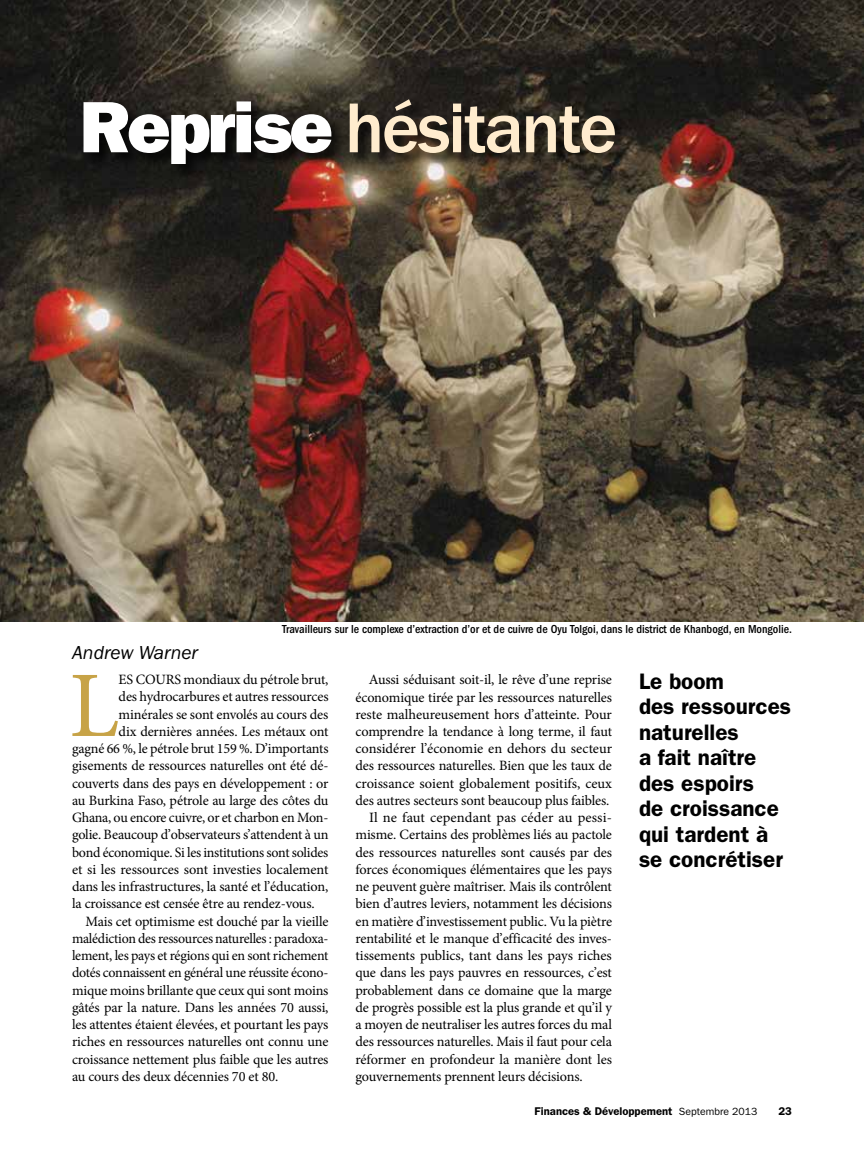
<style>
.page{position:relative;width:864px;height:1161px;background:#fff}
.page>*{position:absolute;margin:0;border:0;box-sizing:border-box;transform-origin:0 0}
.t1{font:93.9px "Minion Pro";color:#c7a347}
.t2{font:500 73.05px "ITC Franklin Gothic Std";letter-spacing:-.035em;color:#ffecce}
.t3{font:600 22.5px/25.5px "ITC Franklin Gothic Std";color:#000}
.t4{font:italic 19.5px "ITC Franklin Gothic Std";color:#000}
.t5{font:14.25px "Minion Pro";letter-spacing:-.01em;color:#000}
.t6{font:500 condensed 12px "ITC Franklin Gothic Std";color:#000}
.t7{font:600 11.25px "ITC Franklin Gothic Std";color:#000}
.s1{font-family:"ITC Franklin Gothic Std Hvy";font-weight:400;color:#fff}
.s2{font-weight:400;font-size:10.5px}
</style>
<div class="page">
<img style="left:0;top:0;width:864px;height:622px">
<div style="left:83px;top:100px;width:547px;height:80px;background:#000;opacity:.75"></div>
<h2 class="t2" style="left:80px;top:87px;width:539px"><span class="s1">Reprise</span> hésitante</h2>
<p class="t6" style="left:282px;top:622px;width:511px">Travailleurs sur le complexe d’extraction d’or et de cuivre de Oyu Tolgoi, dans le district de Khanbogd, en Mongolie.</p>
<h3 class="t3" style="left:639px;top:668px;width:154px">Le boom<br>des ressources naturelles<br>a fait naître des espoirs<br>de croissance qui tardent à se concrétiser</h3>
<h3 class="t4" style="left:72px;top:642px;width:128px">Andrew Warner</h3>
<h1 class="t1" style="left:69px;top:643px;width:52px">L</h1>
<p class="t5" style="left:119px;top:670px;width:211px">ES COURS mondiaux du pétrole brut,</p>
<p class="t5" style="left:369px;top:670px;width:245px">Aussi séduisant soit-il, le rêve d’une reprise</p>
<p class="t5" style="left:356px;top:687px;width:258px">économique tirée par les ressources naturelles</p>
<p class="t5" style="left:356px;top:705px;width:258px">reste malheureusement hors d’atteinte. Pour</p>
<p class="t5" style="left:356px;top:722px;width:258px">comprendre la tendance à long terme, il faut</p>
<p class="t5" style="left:356px;top:739px;width:258px">considérer l’économie en dehors du secteur</p>
<p class="t5" style="left:356px;top:756px;width:258px">des ressources naturelles. Bien que les taux de</p>
<p class="t5" style="left:356px;top:774px;width:258px">croissance soient globalement positifs, ceux</p>
<p class="t5" style="left:356px;top:791px;width:256px">des autres secteurs sont beaucoup plus faibles.</p>
<p class="t5" style="left:369px;top:808px;width:245px">Il ne faut cependant pas céder au pessi-</p>
<p class="t5" style="left:356px;top:825px;width:258px">misme. Certains des problèmes liés au pactole</p>
<p class="t5" style="left:356px;top:843px;width:258px">des ressources naturelles sont causés par des</p>
<p class="t5" style="left:356px;top:860px;width:258px">forces économiques élémentaires que les pays</p>
<p class="t5" style="left:356px;top:877px;width:258px">ne peuvent guère maîtriser. Mais ils contrôlent</p>
<p class="t5" style="left:356px;top:894px;width:258px">bien d’autres leviers, notamment les décisions</p>
<p class="t5" style="left:356px;top:912px;width:258px">en matière d’investissement public. Vu la piètre</p>
<p class="t5" style="left:356px;top:929px;width:258px">rentabilité et le manque d’efficacité des inves-</p>
<p class="t5" style="left:356px;top:946px;width:258px">tissements publics, tant dans les pays riches</p>
<p class="t5" style="left:356px;top:963px;width:258px">que dans les pays pauvres en ressources, c’est</p>
<p class="t5" style="left:356px;top:981px;width:258px">probablement dans ce domaine que la marge</p>
<p class="t5" style="left:356px;top:998px;width:258px">de progrès possible est la plus grande et qu’il y</p>
<p class="t5" style="left:356px;top:1015px;width:258px">a moyen de neutraliser les autres forces du mal</p>
<p class="t5" style="left:356px;top:1032px;width:258px">des ressources naturelles. Mais il faut pour cela</p>
<p class="t5" style="left:356px;top:1050px;width:258px">réformer en profondeur la manière dont les</p>
<p class="t5" style="left:356px;top:1067px;width:229px">gouvernements prennent leurs décisions.</p>
<p class="t5" style="left:119px;top:687px;width:211px">des hydrocarbures et autres ressources</p>
<p class="t5" style="left:119px;top:705px;width:211px">minérales se sont envolés au cours des</p>
<p class="t5" style="left:119px;top:722px;width:211px">dix dernières années. Les métaux ont</p>
<p class="t5" style="left:72px;top:739px;width:258px">gagné 66 %, le pétrole brut 159 %. D’importants</p>
<p class="t5" style="left:72px;top:756px;width:258px">gisements de ressources naturelles ont été dé-</p>
<p class="t5" style="left:72px;top:774px;width:258px">couverts dans des pays en développement : or</p>
<p class="t5" style="left:72px;top:791px;width:258px">au Burkina Faso, pétrole au large des côtes du</p>
<p class="t5" style="left:72px;top:808px;width:258px">Ghana, ou encore cuivre, or et charbon en Mon-</p>
<p class="t5" style="left:72px;top:825px;width:258px">golie. Beaucoup d’observateurs s’attendent à un</p>
<p class="t5" style="left:72px;top:843px;width:258px">bond économique. Si les institutions sont solides</p>
<p class="t5" style="left:72px;top:860px;width:258px">et si les ressources sont investies localement</p>
<p class="t5" style="left:72px;top:877px;width:258px">dans les infrastructures, la santé et l’éducation,</p>
<p class="t5" style="left:72px;top:894px;width:244px">la croissance est censée être au rendez-vous.</p>
<p class="t5" style="left:85px;top:912px;width:245px">Mais cet optimisme est douché par la vieille</p>
<p class="t5" style="left:72px;top:929px;width:258px">malédiction des ressources naturelles : paradoxa-</p>
<p class="t5" style="left:72px;top:946px;width:258px">lement, les pays et régions qui en sont richement</p>
<p class="t5" style="left:72px;top:963px;width:258px">dotés connaissent en général une réussite écono-</p>
<p class="t5" style="left:72px;top:981px;width:258px">mique moins brillante que ceux qui sont moins</p>
<p class="t5" style="left:72px;top:998px;width:258px">gâtés par la nature. Dans les années 70 aussi,</p>
<p class="t5" style="left:72px;top:1015px;width:258px">les attentes étaient élevées, et pourtant les pays</p>
<p class="t5" style="left:72px;top:1032px;width:258px">riches en ressources naturelles ont connu une</p>
<p class="t5" style="left:72px;top:1050px;width:258px">croissance nettement plus faible que les autres</p>
<p class="t5" style="left:72px;top:1067px;width:208px">au cours des deux décennies 70 et 80.</p>
<p class="t7" style="left:535px;top:1104px;width:224px">Finances &amp; Développement <span class="s2">Septembre 2013</span></p>
<p class="t7" style="left:779px;top:1104px;width:15px">23</p>
</div>
